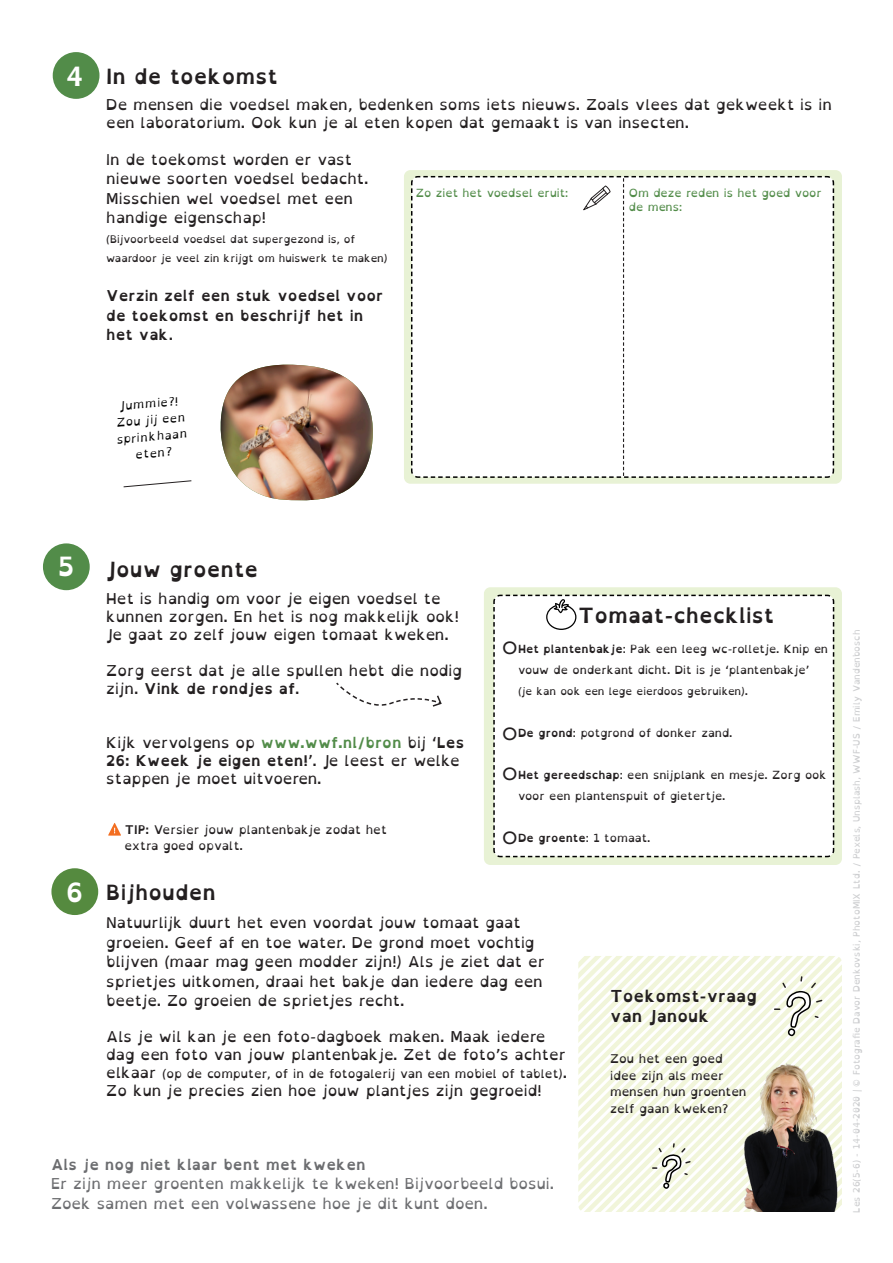
<style>
.page{position:relative;width:893px;height:1263px;background:#fff}
.page>*{position:absolute;margin:0;border:0;box-sizing:border-box;transform-origin:0 0}
.t1{font:700 27px "Open Dyslexic";color:#fff}
.t2{font:700 21px "Open Dyslexic";color:#231f20}
.t3{font:18px "Gill Sans";color:#231f20}
.t4{font:700 16.5px/19.8px "Open Dyslexic";color:#231f20}
.t5{font:15px/18px "Open Dyslexic";color:#231f20}
.t6{font:15px/19.5px "Open Dyslexic";color:#6c6d70}
.t7{font:700 15px/19.5px "Open Dyslexic";color:#231f20}
.t8{font:700 15px "Open Dyslexic";color:#6c6d70}
.t9{font:12px/16.5px "Open Dyslexic";color:#231f20}
.t10{font:italic 12px/16.5px "Open Dyslexic";color:#000001;text-align:center}
.t11{font:11.25px/21px "Open Dyslexic";color:#231f20}
.t12{font:11.25px/13.5px "Open Dyslexic";color:#528c49}
.t13{font:700 11.25px "Open Dyslexic";color:#231f20}
.t14{font:10.5px/19.5px "Open Dyslexic";color:#231f20}
.t15{font:9px "Open Dyslexic";color:#cdced0}
.s1{font-weight:400}
.s2{font-weight:700}
.s3{font-weight:700;color:#528c49}
.s4{font-size:11.25px}
.s5{font-size:15px}
</style>
<div class="page">
<svg style="left:578px;top:956px;width:264px;height:9px"></svg>
<svg style="left:578px;top:965px;width:264px;height:11px"></svg>
<svg style="left:578px;top:976px;width:264px;height:11px"></svg>
<svg style="left:578px;top:987px;width:264px;height:10px"></svg>
<svg style="left:578px;top:997px;width:264px;height:11px"></svg>
<svg style="left:578px;top:1008px;width:264px;height:10px"></svg>
<svg style="left:578px;top:1018px;width:264px;height:11px"></svg>
<svg style="left:578px;top:1029px;width:264px;height:11px"></svg>
<svg style="left:578px;top:1040px;width:264px;height:10px"></svg>
<svg style="left:578px;top:1050px;width:264px;height:11px"></svg>
<svg style="left:578px;top:1061px;width:162px;height:11px"></svg>
<svg style="left:578px;top:1072px;width:162px;height:10px"></svg>
<svg style="left:578px;top:1082px;width:162px;height:11px"></svg>
<svg style="left:578px;top:1093px;width:162px;height:10px"></svg>
<svg style="left:578px;top:1103px;width:162px;height:11px"></svg>
<div style="left:51px;top:868px;width:47px;height:47px;background:#558a3f;border-radius:50%"></div>
<svg style="left:773px;top:975px;width:50px;height:62px"></svg>
<div style="left:53px;top:52px;width:46px;height:47px;background:#528c49;border-radius:50%"></div>
<div style="left:43px;top:543px;width:47px;height:47px;background:#528c49;border-radius:50%"></div>
<img style="left:740px;top:1058px;width:102px;height:56px">
<svg style="left:578px;top:1114px;width:264px;height:98px"></svg>
<img style="left:220px;top:365px;width:153px;height:136px">
<svg style="left:123px;top:480px;width:69px;height:8px"></svg>
<div style="left:404px;top:170px;width:438px;height:314px;background:#e8f2d5;border-radius:6px"></div>
<svg style="left:411px;top:175px;width:424px;height:303px;background:#e8e9e5"></svg>
<div style="left:484px;top:587px;width:358px;height:278px;background:#e8f2d5;border-radius:6px"></div>
<div style="left:493px;top:594px;width:342px;height:264px;background:#fff"></div>
<svg style="left:504px;top:595px;width:318px;height:35px;background:#f6f6f6"></svg>
<svg style="left:336px;top:682px;width:106px;height:25px"></svg>
<svg style="left:108px;top:823px;width:13px;height:13px"></svg>
<div style="left:422px;top:176px;width:401px;height:302px;background:#fff"></div>
<p class="t1" style="left:66px;top:60px;width:20px">4</p>
<p class="t2" style="left:106px;top:64px;width:173px">In de toekomst</p>
<p class="t5" style="left:106px;top:96px;width:727px">De mensen die voedsel maken, bedenken soms iets nieuws. Zoals vlees dat gekweekt is in een laboratorium. Ook kun je al eten kopen dat gemaakt is van insecten.</p>
<p class="t5" style="left:106px;top:150px;width:264px;line-height:19.5px">In de toekomst worden er vast nieuwe soorten voedsel bedacht.<br>Misschien wel voedsel met een handige eigenschap!</p>
<p class="t14" style="left:106px;top:229px;width:283px">(Bijvoorbeeld voedsel dat supergezond is, of waardoor je veel zin krijgt om huiswerk te maken)</p>
<p class="t7" style="left:106px;top:286px;width:279px">Verzin zelf een stuk voedsel voor de toekomst en beschrijf het in het vak<span class="s1">.</span></p>
<p class="t12" style="left:416px;top:187px;width:154px">Zo ziet het voedsel eruit:</p>
<p class="t12" style="left:629px;top:187px;width:194px">Om deze reden is het goed voor de mens:</p>
<p class="t10" style="left:113px;top:399px;width:73px;rotate:-5deg">Jummie?!<br>Zou jij een sprinkhaan eten?</p>
<p class="t1" style="left:58px;top:551px;width:18px">5</p>
<p class="t1" style="left:66px;top:877px;width:19px">6</p>
<p class="t2" style="left:106px;top:557px;width:153px">Jouw groente</p>
<p class="t5" style="left:106px;top:589px;width:354px">Het is handig om voor je eigen voedsel te kunnen zorgen. En het is nog makkelijk ook!<br>Je gaat zo zelf jouw eigen tomaat kweken.</p>
<p class="t5" style="left:106px;top:661px;width:357px">Zorg eerst dat je alle spullen hebt die nodig zijn. <span class="s2">Vink de rondjes af</span>.</p>
<p class="t5" style="left:106px;top:733px;width:360px">Kijk vervolgens op <span class="s3">www.wwf.nl/bron</span> bij ‘<span class="s2">Les<br>26: Kweek je eigen eten!</span>’. Je leest er welke stappen je moet uitvoeren.</p>
<p class="t9" style="left:125px;top:821px;width:264px"><span class="s2">TIP:</span> Versier jouw plantenbakje zodat het extra goed opvalt.</p>
<p class="t2" style="left:578px;top:603px;width:198px">Tomaat-checklist</p>
<p class="t3" style="left:502px;top:637px;width:16px">O</p>
<p class="t11" style="left:518px;top:639px;width:312px"><span class="s2">Het plantenbakje</span>: Pak een leeg wc-rolletje. Knip en vouw de onderkant dicht. Dit is je ‘plantenbakje’</p>
<p class="t14" style="left:518px;top:682px;width:232px">(je kan ook een lege eierdoos gebruiken)<span class="s4">.</span></p>
<p class="t11" style="left:518px;top:723px;width:216px"><span class="s2">De grond</span>: potgrond of donker zand.</p>
<p class="t11" style="left:518px;top:765px;width:310px"><span class="s2">Het gereedschap</span>: een snijplank en mesje. Zorg ook voor een plantenspuit of gietertje.</p>
<p class="t13" style="left:518px;top:832px;width:134px">De groente<span class="s1">: 1 tomaat.</span></p>
<p class="t3" style="left:502px;top:723px;width:16px">O</p>
<p class="t3" style="left:502px;top:763px;width:16px">O</p>
<p class="t3" style="left:502px;top:827px;width:16px">O</p>
<p class="t2" style="left:106px;top:881px;width:111px">Bijhouden</p>
<p class="t5" style="left:106px;top:913px;width:440px;line-height:19.5px">Natuurlijk duurt het even voordat jouw tomaat gaat groeien. Geef af en toe water. De grond moet vochtig blijven (maar mag geen modder zijn!) Als je ziet dat er sprietjes uitkomen, draai het bakje dan iedere dag een beetje. Zo groeien de sprietjes recht.</p>
<p class="t5" style="left:106px;top:1028px;width:461px">Als je wil kan je een foto-dagboek maken. Maak iedere dag een foto van jouw plantenbakje. Zet de foto’s achter</p>
<p class="t9" style="left:106px;top:1066px;width:462px"><span class="s5">elkaar</span> (op de computer, of in de fotogalerij van een mobiel of tablet)<span class="s5">.</span></p>
<p class="t5" style="left:106px;top:1082px;width:437px">Zo kun je precies zien hoe jouw plantjes zijn gegroeid!</p>
<p class="t4" style="left:610px;top:986px;width:148px">Toekomst-vraag van Janouk</p>
<p class="t9" style="left:610px;top:1051px;width:114px">Zou het een goed</p>
<p class="t9" style="left:610px;top:1067px;width:138px">idee zijn als meer mensen hun groenten</p>
<p class="t9" style="left:610px;top:1100px;width:120px">zelf gaan kweken?</p>
<p class="t8" style="left:51px;top:1156px;width:316px">Als je nog niet klaar bent met kweken</p>
<p class="t6" style="left:51px;top:1174px;width:505px">Er zijn meer groenten makkelijk te kweken! Bijvoorbeeld bosui.<br>Zoek samen met een volwassene hoe je dit kunt doen.</p>
<p class="t15" style="left:851px;top:1213px;width:584px;rotate:-90deg">Les 26(5-6) - 14-04-2020 | © Fotografie Davor Denkovski, PhotoMIX Ltd. / Pexels, Unsplash, WWF-US / Emily Vandenbosch</p>
</div>
